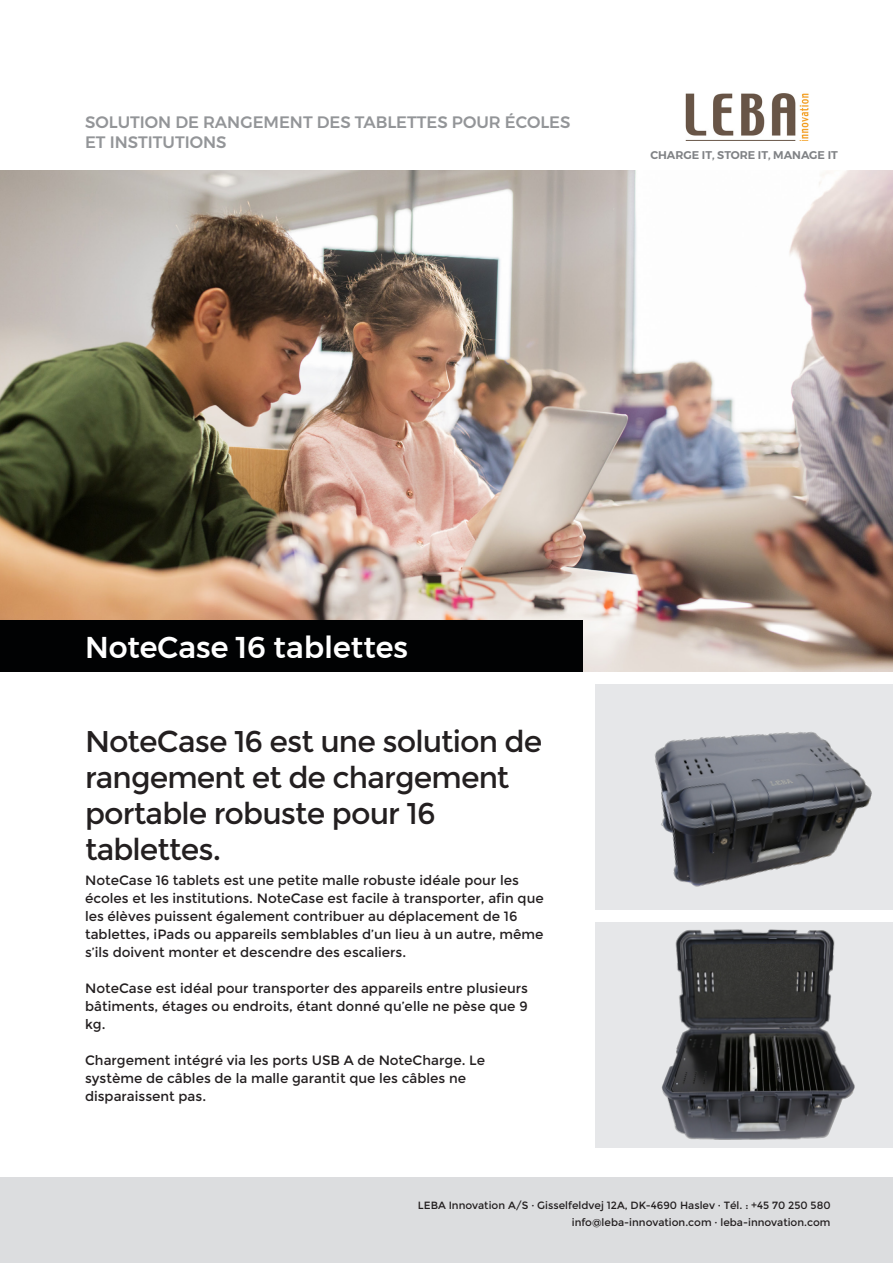
<style>
.page{position:relative;width:893px;height:1263px;background:#fff}
.page>*{position:absolute;margin:0;border:0;box-sizing:border-box;transform-origin:0 0}
.t1{font:30px/36px "Montserrat";letter-spacing:-.03em;color:#231f20}
.t2{font:500 30px "Montserrat";color:#fff}
.t3{font:500 16.5px/19.8px "Montserrat";color:#939598}
.t4{font:13.5px/18px "Montserrat";color:#231f20}
.t5{font:600 11.1px "Montserrat";color:#808285}
.t6{font:10.5px "Montserrat";color:#231f20}
</style>
<div class="page">
<img style="left:0;top:170px;width:893px;height:502px">
<div style="left:0;top:1178px;width:893px;height:85px;background:#dcdddf"></div>
<img style="left:685px;top:93px;width:124px;height:48px">
<div style="left:0;top:621px;width:583px;height:51px;background:#010203"></div>
<div style="left:595px;top:685px;width:298px;height:225px;background:#e6e7e9"></div>
<img style="left:654px;top:732px;width:218px;height:155px">
<img style="left:595px;top:925px;width:298px;height:221px">
<p class="t3" style="left:85px;top:112px;width:487px">SOLUTION DE RANGEMENT DES TABLETTES POUR ÉCOLES<br>ET INSTITUTIONS</p>
<p class="t5" style="left:650px;top:146px;width:189px">CHARGE IT, STORE IT, MANAGE IT</p>
<p class="t2" style="left:85px;top:624px;width:324px">NoteCase 16 tablettes</p>
<p class="t1" style="left:85px;top:724px;width:459px">NoteCase 16 est une solution de rangement et de chargement portable robuste pour 16 tablettes.</p>
<p class="t4" style="left:85px;top:871px;width:460px">NoteCase 16 tablets est une petite malle robuste idéale pour les écoles et les institutions. NoteCase est facile à transporter, afin que les élèves puissent également contribuer au déplacement de 16 tablettes, iPads ou appareils semblables d’un lieu à un autre, même s’ils doivent monter et descendre des escaliers.</p>
<p class="t4" style="left:85px;top:979px;width:444px;text-align:justify">NoteCase est idéal pour transporter des appareils entre plusieurs bâtiments, étages ou endroits, étant donné qu’elle ne pèse que 9 kg.</p>
<p class="t4" style="left:85px;top:1051px;width:402px">Chargement intégré via les ports USB A de NoteCharge. Le système de câbles de la malle garantit que les câbles ne disparaissent pas.</p>
<p class="t6" style="left:418px;top:1199px;width:414px">LEBA Innovation A/S · Gisselfeldvej 12A, DK-4690 Haslev · Tél. : +45 70 250 580</p>
<p class="t6" style="left:572px;top:1216px;width:260px">info@leba-innovation.com · leba-innovation.com</p>
</div>
